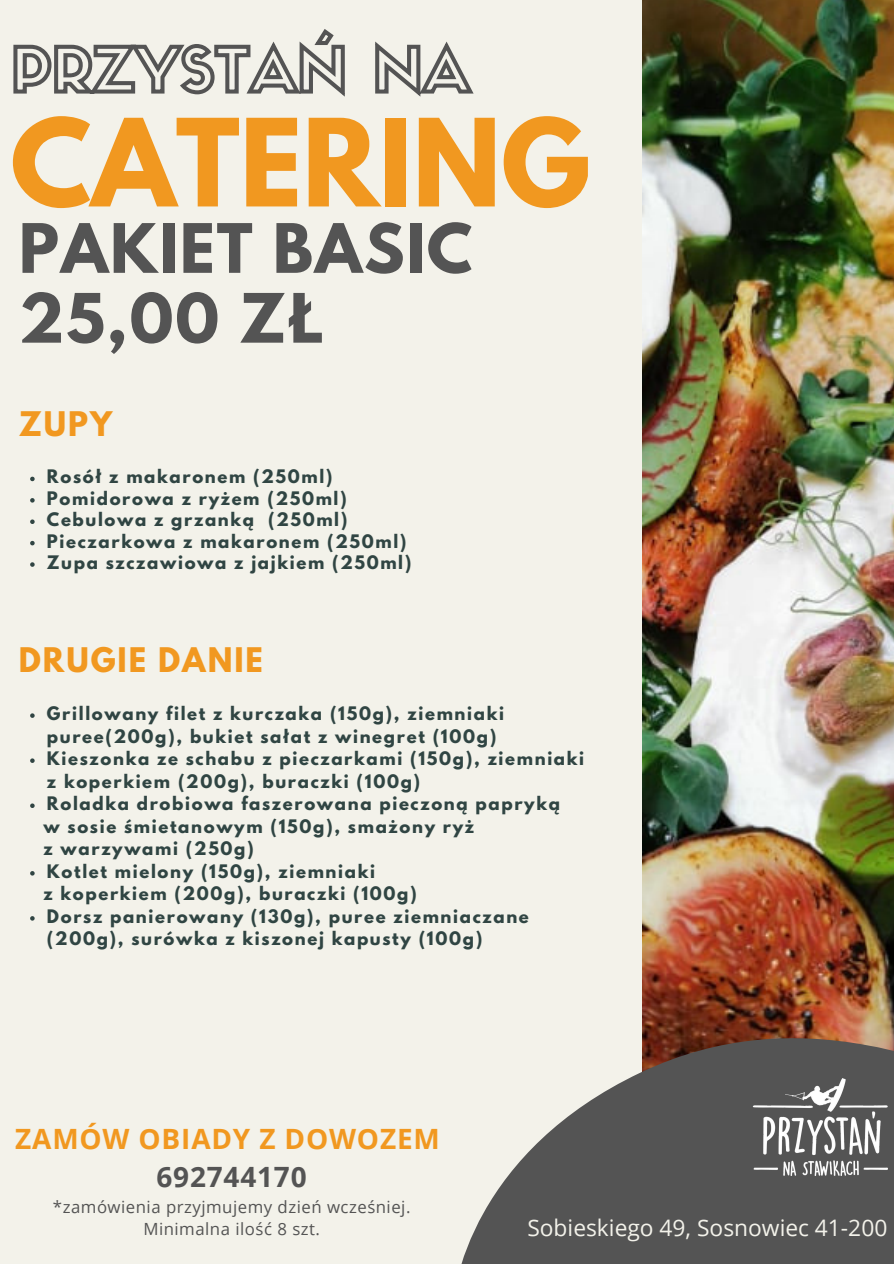
<style>
.page{position:relative;width:894px;height:1264px;background:#fff}
.page>*{position:absolute;margin:0;border:0;box-sizing:border-box;transform-origin:0 0}
.t1{font:700 107.4px "League Spartan";color:#f19820}
.t2{font:700 60.3px/69.8px "League Spartan";letter-spacing:.03em;color:#545454}
.t3{font:700 30px "League Spartan";letter-spacing:.065em;color:#f19820}
.t4{font:700 27.9px "Open Sans";letter-spacing:.03em;color:#f19820}
.t5{font:700 27.9px "Open Sans";letter-spacing:.03em;color:#545454}
.t6{font:22.8px "Open Sans";color:#f3f2ea}
.t7{font:16.8px/22.5px "Open Sans";letter-spacing:.03em;color:#545454;text-align:center}
.t8{font:700 16.5px/22.5px "League Spartan";letter-spacing:.1em;color:#304543}
</style>
<div class="page">
<div style="left:0;top:0;width:893px;height:1263px;background:#f3f2ea"></div>
<img style="left:642px;top:0;width:251px;height:995px">
<svg style="left:462px;top:995px;width:431px;height:268px;fill:#545454"></svg>
<img style="left:751px;top:1078px;width:135px;height:97px">
<svg style="left:13px;top:29px;width:461px;height:68px"></svg>
<svg style="left:30px;top:476px;width:5px;height:5px"></svg>
<svg style="left:30px;top:498px;width:5px;height:4px"></svg>
<svg style="left:30px;top:519px;width:5px;height:5px"></svg>
<svg style="left:30px;top:541px;width:5px;height:4px"></svg>
<svg style="left:30px;top:562px;width:5px;height:5px"></svg>
<svg style="left:30px;top:713px;width:5px;height:5px"></svg>
<svg style="left:30px;top:758px;width:5px;height:5px"></svg>
<svg style="left:30px;top:803px;width:5px;height:5px"></svg>
<svg style="left:30px;top:871px;width:5px;height:4px"></svg>
<svg style="left:30px;top:916px;width:5px;height:4px"></svg>
<p class="t1" style="left:10px;top:110px;width:581px">CATERING</p>
<p class="t2" style="left:19px;top:221px;width:455px">PAKIET BASIC<br>25,00 ZŁ</p>
<p class="t3" style="left:19px;top:409px;width:95px">ZUPY</p>
<p class="t8" style="left:47px;top:467px;width:287px">Rosół z makaronem (250ml)</p>
<p class="t8" style="left:47px;top:489px;width:301px">Pomidorowa z ryżem (250ml)</p>
<p class="t8" style="left:47px;top:510px;width:302px">Cebulowa z grzanką (250ml)</p>
<p class="t8" style="left:47px;top:532px;width:361px">Pieczarkowa z makaronem (250ml)</p>
<p class="t8" style="left:47px;top:553px;width:366px">Zupa szczawiowa z jajkiem (250ml)</p>
<p class="t3" style="left:19px;top:645px;width:245px">DRUGIE DANIE</p>
<p class="t8" style="left:47px;top:704px;width:458px">Grillowany filet z kurczaka (150g), ziemniaki puree(200g), bukiet sałat z winegret (100g)</p>
<p class="t8" style="left:47px;top:749px;width:538px">Kieszonka ze schabu z pieczarkami (150g), ziemniaki z koperkiem (200g), buraczki (100g)</p>
<p class="t8" style="left:47px;top:794px;width:514px">Roladka drobiowa faszerowana pieczoną papryką</p>
<p class="t8" style="left:43px;top:817px;width:432px">w sosie śmietanowym (150g), smażony ryż</p>
<p class="t8" style="left:43px;top:839px;width:212px">z warzywami (250g)</p>
<p class="t8" style="left:43px;top:884px;width:375px">z koperkiem (200g), buraczki (100g)</p>
<p class="t8" style="left:47px;top:862px;width:329px">Kotlet mielony (150g), ziemniaki</p>
<p class="t8" style="left:47px;top:907px;width:483px">Dorsz panierowany (130g), puree ziemniaczane (200g), surówka z kiszonej kapusty (100g)</p>
<p class="t4" style="left:15px;top:1118px;width:426px">ZAMÓW OBIADY Z DOWOZEM</p>
<p class="t5" style="left:156px;top:1157px;width:152px">692744170</p>
<p class="t7" style="left:53px;top:1195px;width:359px">*zamówienia przyjmujemy dzień wcześniej.<br>Minimalna ilość 8 szt.</p>
<p class="t6" style="left:527px;top:1212px;width:361px">Sobieskiego 49, Sosnowiec 41-200</p>
</div>
